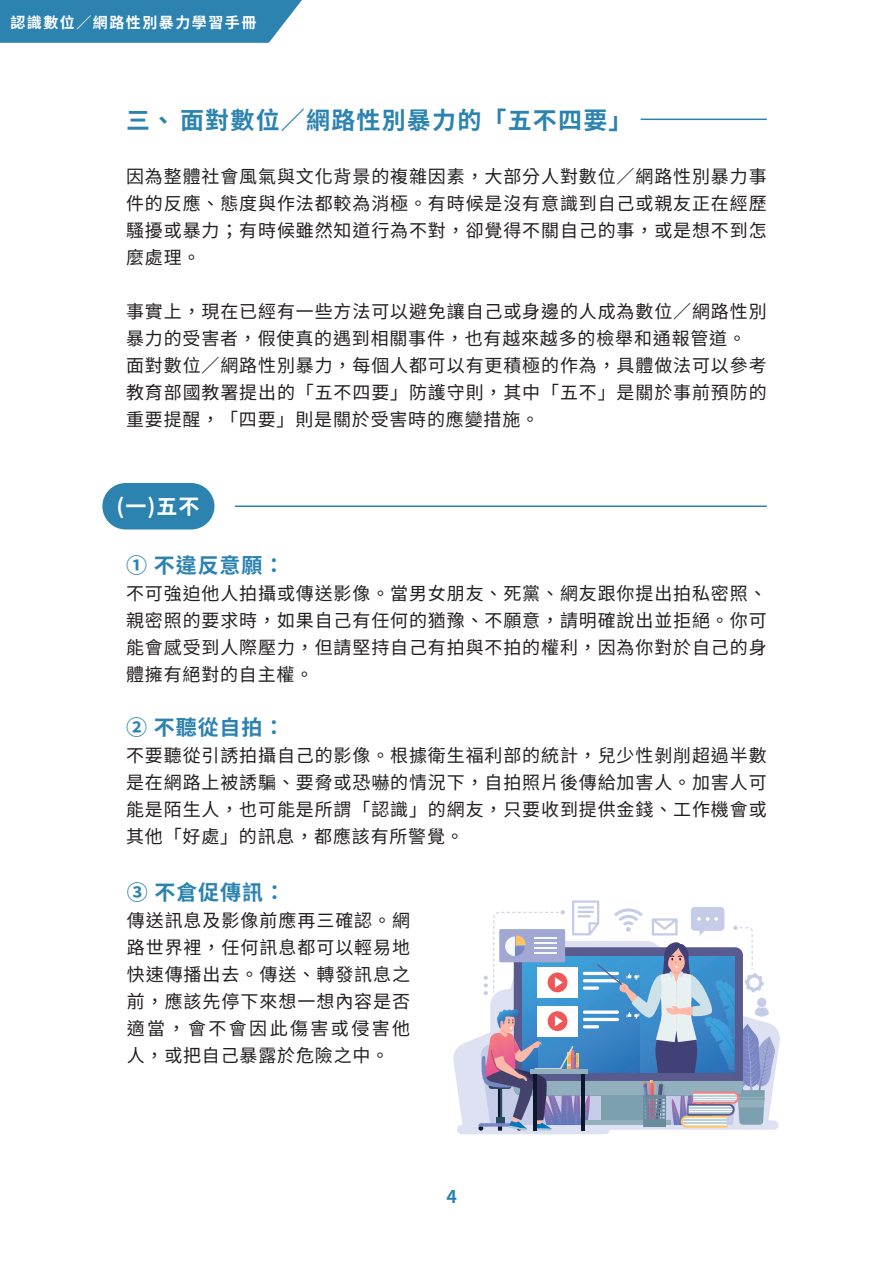
<style>
.page{position:relative;width:893px;height:1263px;background:#fff}
.page>*{position:absolute;margin:0;border:0;box-sizing:border-box;transform-origin:0 0}
.t1{font:700 24px "Noto Sans TC";letter-spacing:.05em;color:#2c83b0}
.t2{font:700 21px "Noto Sans TC";letter-spacing:.045em;color:#2c83b0}
.t3{font:700 21px "Noto Sans TC";color:#fff}
.t4{font:18px/27px "Noto Sans TC";letter-spacing:.05em;color:#231f20;text-align:justify}
.t5{font:700 15px "Noto Sans TC";letter-spacing:.1em;color:#fff}
</style>
<div class="page">
<hr style="left:641px;top:119px;width:126px;height:1px;background:#2c83b0">
<hr style="left:235px;top:505px;width:532px;height:2px;background:#2c83b0">
<svg style="left:0;top:0;width:302px;height:43px;background:#388ab4"></svg>
<div style="left:102px;top:483px;width:112px;height:46px;background:#2c83b0;border-radius:23px"></div>
<div style="left:457px;top:1125px;width:153px;height:9px;background:#dde1f1;border-radius:5px"></div>
<div style="left:583px;top:1120px;width:195px;height:10px;background:#dde1f1;border-radius:5px"></div>
<svg style="left:453px;top:1027px;width:327px;height:98px;fill:#dde1f1"></svg>
<svg style="left:478px;top:900px;width:297px;height:231px"></svg>
<p class="t5" style="left:10px;top:15px;width:248px">認識數位／網路性別暴力學習手冊</p>
<h1 class="t1" style="left:126px;top:107px;width:508px">三、面對數位／網路性別暴力的「五不四要」</h1>
<p class="t4" style="left:126px;top:163px;width:642px">因為整體社會風氣與文化背景的複雜因素，大部分人對數位／網路性別暴力事件的反應、態度與作法都較為消極。有時候是沒有意識到自己或親友正在經歷騷擾或暴力；有時候雖然知道行為不對，卻覺得不關自己的事，或是想不到怎麼處理。</p>
<p class="t4" style="left:126px;top:298px;width:642px;text-align:left">事實上，現在已經有一些方法可以避免讓自己或身邊的人成為數位／網路性別暴力的受害者，假使真的遇到相關事件，也有越來越多的檢舉和通報管道。面對數位／網路性別暴力，每個人都可以有更積極的作為，具體做法可以參考教育部國教署提出的「五不四要」防護守則，其中「五不」是關於事前預防的重要提醒，「四要」則是關於受害時的應變措施。</p>
<p class="t3" style="left:116px;top:494px;width:85px">(一)五不</p>
<p class="t2" style="left:126px;top:554px;width:160px">➀ 不違反意願：</p>
<p class="t4" style="left:126px;top:580px;width:642px">不可強迫他人拍攝或傳送影像。當男女朋友、死黨、網友跟你提出拍私密照、親密照的要求時，如果自己有任何的猶豫、不願意，請明確說出並拒絕。你可能會感受到人際壓力，但請堅持自己有拍與不拍的權利，因為你對於自己的身體擁有絕對的自主權。</p>
<p class="t2" style="left:126px;top:716px;width:160px">➁ 不聽從自拍：</p>
<p class="t4" style="left:126px;top:742px;width:642px">不要聽從引誘拍攝自己的影像。根據衛生福利部的統計，兒少性剝削超過半數是在網路上被誘騙、要脅或恐嚇的情況下，自拍照片後傳給加害人。加害人可能是陌生人，也可能是所謂「認識」的網友，只要收到提供金錢、工作機會或其他「好處」的訊息，都應該有所警覺。</p>
<p class="t2" style="left:127px;top:880px;width:160px">➂ 不倉促傳訊：</p>
<p class="t4" style="left:127px;top:907px;width:285px">傳送訊息及影像前應再三確認。網路世界裡，任何訊息都可以輕易地快速傳播出去。傳送、轉發訊息之前，應該先停下來想一想內容是否適當，會不會因此傷害或侵害他人，或把自己暴露於危險之中。</p>
</div>
